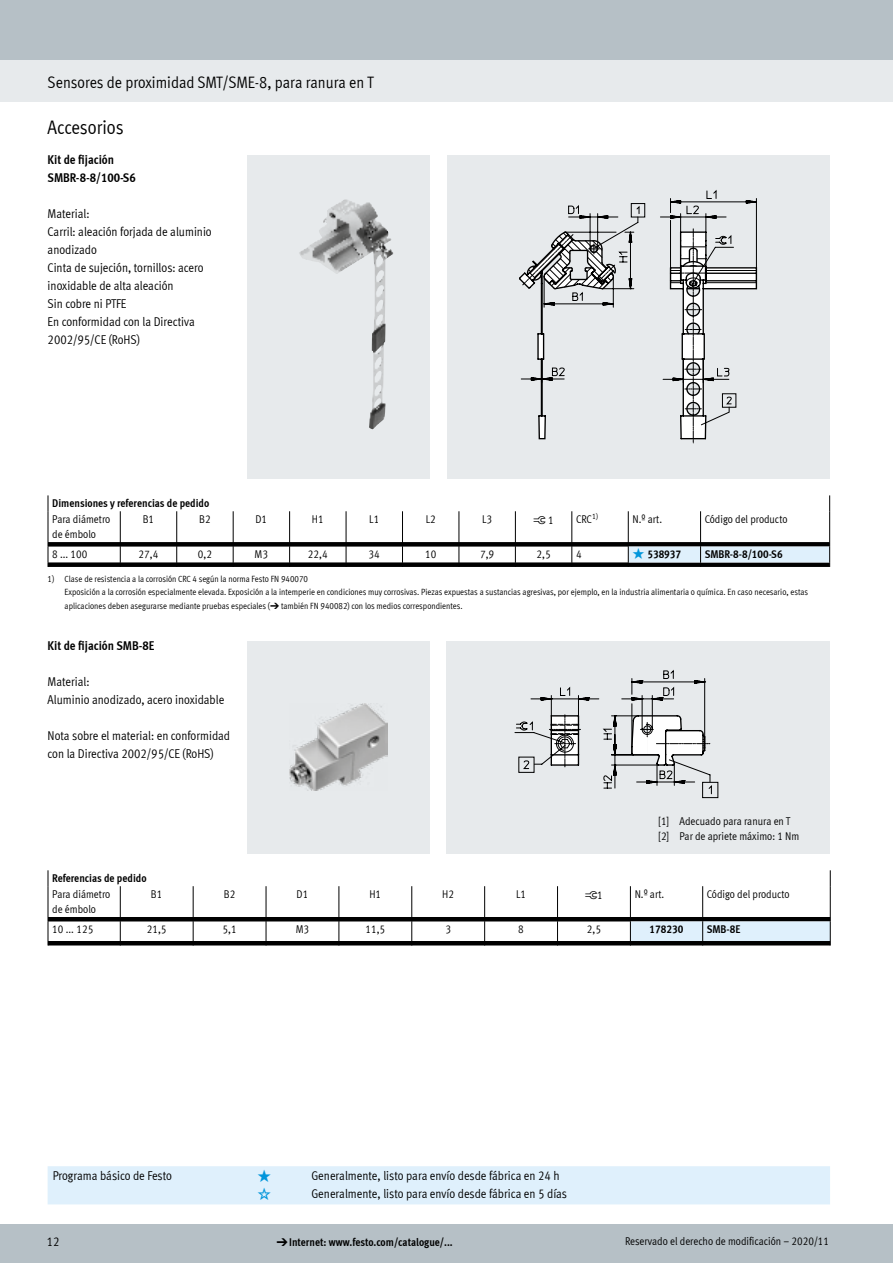
<style>
.page{position:relative;width:893px;height:1263px;background:#fff}
.page>*{position:absolute;margin:0;border:0;box-sizing:border-box;transform-origin:0 0}
.FES_title_section{font:19.5px "Meta Cond LF";color:#000}
.FES_title_family{font:16.5px "Meta Cond LF";color:#000}
.FES_regular{font:12.75px/18px "Meta Cond LF";color:#000}
.FES_head_accessories{font:700 12.75px/18px "Meta Cond LF";color:#000}
.t1{font:12.75px "Meto Pict 182";color:#0095db}
.FES_tab_head_2{font:11.25px/15px "Meta Cond LF";color:#000}
.FES_tab_head_1{font:700 11.25px "Meta Cond LF";color:#000}
.FES_type_code_head{font:11.25px "Meta Cond LF";color:#000}
.FES_tab_regular_cent{font:11.25px "Meta Cond LF";color:#000}
.FES_tab_head_2_centr{font:11.25px "Meta Cond LF";color:#000}
.FES_type_code{font:700 11.25px "Meta Cond LF";color:#000}
.FES_tab_regular{font:11.25px "Meta Cond LF";color:#000}
.FES_type_code_in{font:700 11.25px "Meta Cond LF";color:#000}
.FES_tab_head_2_centr-2{font:11.25px "Meto Pict 182";color:#000}
.FES_regular-2{font:9px/13.5px "Meta Cond LF";color:#000}
.FES_tab_footnote{font:9px "Meta Cond LF";color:#000}
.s1{font-family:"Meta Cond LF"}
.s2{font-family:"Meto Pict 182";font-weight:400;color:#0095db}
.s3{font-family:"Meto Pict 182"}
.s4{font-family:"Meto Pict 182";font-weight:400}
</style>
<div class="page">
<div style="left:0;top:1225px;width:893px;height:38px;background:#b6c0c6"></div>
<div style="left:0;top:60px;width:893px;height:42px;background:#e7eaec"></div>
<div style="left:0;top:0;width:893px;height:60px;background:#b6c0c6"></div>
<div style="left:247px;top:155px;width:183px;height:323px;background:#e7eaec"></div>
<img style="left:299px;top:199px;width:95px;height:230px">
<div style="left:447px;top:155px;width:382px;height:323px;background:#e7eaec"></div>
<svg style="left:519px;top:269px;width:211px;height:175px"></svg>
<svg style="left:528px;top:190px;width:229px;height:218px"></svg>
<svg style="left:48px;top:495px;width:1px;height:16px"></svg>
<svg style="left:829px;top:495px;width:1px;height:16px"></svg>
<hr style="left:48px;top:511px;width:1px;height:31px;background:#000">
<hr style="left:120px;top:511px;width:1px;height:31px;background:#000">
<hr style="left:176px;top:511px;width:1px;height:31px;background:#000">
<hr style="left:233px;top:511px;width:1px;height:31px;background:#000">
<hr style="left:289px;top:511px;width:1px;height:31px;background:#000">
<hr style="left:346px;top:511px;width:1px;height:31px;background:#000">
<hr style="left:402px;top:511px;width:1px;height:31px;background:#000">
<hr style="left:459px;top:511px;width:1px;height:31px;background:#000">
<hr style="left:515px;top:511px;width:1px;height:31px;background:#000">
<hr style="left:571px;top:511px;width:1px;height:31px;background:#000">
<hr style="left:628px;top:511px;width:1px;height:31px;background:#000">
<hr style="left:700px;top:511px;width:1px;height:31px;background:#000">
<hr style="left:829px;top:511px;width:1px;height:31px;background:#000">
<svg style="left:48px;top:542px;width:782px;height:25px"></svg>
<div style="left:247px;top:641px;width:183px;height:212px;background:#e7eaec"></div>
<img style="left:289px;top:703px;width:99px;height:88px">
<div style="left:447px;top:641px;width:383px;height:212px;background:#e7eaec"></div>
<svg style="left:514px;top:669px;width:205px;height:129px"></svg>
<svg style="left:48px;top:870px;width:1px;height:16px"></svg>
<svg style="left:830px;top:870px;width:1px;height:16px"></svg>
<hr style="left:48px;top:886px;width:1px;height:31px;background:#000">
<hr style="left:120px;top:886px;width:1px;height:31px;background:#000">
<hr style="left:193px;top:886px;width:1px;height:31px;background:#000">
<hr style="left:266px;top:886px;width:1px;height:31px;background:#000">
<hr style="left:339px;top:886px;width:1px;height:31px;background:#000">
<hr style="left:411px;top:886px;width:1px;height:31px;background:#000">
<hr style="left:484px;top:886px;width:1px;height:31px;background:#000">
<hr style="left:557px;top:886px;width:1px;height:31px;background:#000">
<hr style="left:630px;top:886px;width:1px;height:31px;background:#000">
<hr style="left:702px;top:886px;width:1px;height:31px;background:#000">
<hr style="left:830px;top:886px;width:1px;height:31px;background:#000">
<svg style="left:48px;top:917px;width:783px;height:28px"></svg>
<div style="left:48px;top:1166px;width:782px;height:38px;background:#dff0fc"></div>
<p class="FES_title_family" style="left:48px;top:72px;width:328px">Sensores de proximidad SMT/SME-8, para ranura en T</p>
<p class="FES_title_section" style="left:48px;top:116px;width:78px">Accesorios</p>
<p class="FES_head_accessories" style="left:48px;top:150px;width:90px">Kit de fijación<br>SMBR-8-8/100-S6</p>
<p class="FES_regular" style="left:48px;top:204px;width:43px">Material:</p>
<p class="FES_regular" style="left:48px;top:222px;width:166px">Carril: aleación forjada de aluminio anodizado</p>
<p class="FES_regular" style="left:48px;top:258px;width:157px">Cinta de sujeción, tornillos: acero inoxidable de alta aleación</p>
<p class="FES_regular" style="left:48px;top:294px;width:80px">Sin cobre ni PTFE</p>
<p class="FES_regular" style="left:48px;top:312px;width:149px">En conformidad con la Directiva<br>2002/95/CE (RoHS)</p>
<p class="FES_tab_head_1" style="left:52px;top:496px;width:159px">Dimensiones y referencias de pedido</p>
<p class="FES_tab_head_2" style="left:52px;top:511px;width:60px">Para diámetro de émbolo</p>
<p class="FES_tab_head_2_centr" style="left:143px;top:512px;width:13px">B1</p>
<p class="FES_tab_head_2_centr" style="left:199px;top:512px;width:13px">B2</p>
<p class="FES_tab_head_2_centr" style="left:256px;top:512px;width:13px">D1</p>
<p class="FES_tab_head_2_centr" style="left:312px;top:512px;width:13px">H1</p>
<p class="FES_tab_head_2_centr" style="left:369px;top:512px;width:12px">L1</p>
<p class="FES_tab_head_2_centr" style="left:426px;top:512px;width:12px">L2</p>
<p class="FES_tab_head_2_centr" style="left:482px;top:512px;width:12px">L3</p>
<p class="FES_tab_head_2_centr-2" style="left:533px;top:513px;width:22px">ß <span class="s1">1</span></p>
<p class="FES_tab_head_2" style="left:576px;top:511px;width:23px">CRC<sup>1)</sup></p>
<p class="FES_type_code_head" style="left:632px;top:512px;width:31px">N.º art.</p>
<p class="FES_type_code_head" style="left:705px;top:512px;width:84px">Código del producto</p>
<p class="FES_tab_regular" style="left:52px;top:547px;width:37px">8 ... 100</p>
<p class="FES_tab_regular_cent" style="left:139px;top:547px;width:21px">27,4</p>
<p class="FES_tab_regular_cent" style="left:198px;top:547px;width:16px">0,2</p>
<p class="FES_tab_regular_cent" style="left:255px;top:547px;width:15px">M3</p>
<p class="FES_tab_regular_cent" style="left:308px;top:547px;width:21px">22,4</p>
<p class="FES_tab_regular_cent" style="left:369px;top:547px;width:13px">34</p>
<p class="FES_tab_regular_cent" style="left:425px;top:547px;width:13px">10</p>
<p class="FES_tab_regular_cent" style="left:480px;top:547px;width:16px">7,9</p>
<p class="FES_tab_regular_cent" style="left:537px;top:547px;width:16px">2,5</p>
<p class="FES_tab_regular" style="left:576px;top:547px;width:7px">4</p>
<p class="FES_tab_head_1" style="left:632px;top:547px;width:50px"><span class="s2">q</span>538937</p>
<p class="FES_type_code" style="left:705px;top:547px;width:79px">SMBR-8-8/100-S6</p>
<p class="FES_tab_footnote" style="left:48px;top:573px;width:8px">1)</p>
<p class="FES_regular-2" style="left:65px;top:571px;width:745px">Clase de resistencia a la corrosión CRC 4 según la norma Festo FN 940070<br>Exposición a la corrosión especialmente elevada. Exposición a la intemperie en condiciones muy corrosivas. Piezas expuestas a sustancias agresivas, por ejemplo, en la industria alimentaria o química. En caso necesario, estas aplicaciones deben asegurarse mediante pruebas especiales (<span class="s3">d</span> también FN 940082) con los medios correspondientes.</p>
<p class="FES_head_accessories" style="left:48px;top:636px;width:108px">Kit de fijación SMB-8E</p>
<p class="FES_regular" style="left:48px;top:672px;width:43px">Material:</p>
<p class="FES_regular" style="left:48px;top:690px;width:178px">Aluminio anodizado, acero inoxidable</p>
<p class="FES_regular" style="left:48px;top:726px;width:184px">Nota sobre el material: en conformidad con la Directiva 2002/95/CE (RoHS)</p>
<p class="FES_tab_head_2" style="left:658px;top:814px;width:134px">[1] Adecuado para ranura en T</p>
<p class="FES_tab_head_2" style="left:658px;top:829px;width:143px">[2] Par de apriete máximo: 1 Nm</p>
<p class="FES_tab_head_1" style="left:52px;top:871px;width:96px">Referencias de pedido</p>
<p class="FES_tab_head_2" style="left:52px;top:886px;width:60px">Para diámetro de émbolo</p>
<p class="FES_tab_head_2_centr" style="left:151px;top:887px;width:13px">B1</p>
<p class="FES_tab_head_2_centr" style="left:224px;top:887px;width:13px">B2</p>
<p class="FES_tab_head_2_centr" style="left:297px;top:887px;width:13px">D1</p>
<p class="FES_tab_head_2_centr" style="left:369px;top:887px;width:13px">H1</p>
<p class="FES_tab_head_2_centr" style="left:442px;top:887px;width:13px">H2</p>
<p class="FES_tab_head_2_centr" style="left:516px;top:887px;width:12px">L1</p>
<p class="FES_tab_head_2_centr-2" style="left:585px;top:888px;width:19px">ß<span class="s1">1</span></p>
<p class="FES_type_code_head" style="left:635px;top:887px;width:31px">N.º art.</p>
<p class="FES_type_code_head" style="left:707px;top:887px;width:84px">Código del producto</p>
<p class="FES_tab_regular" style="left:52px;top:922px;width:43px">10 ... 125</p>
<p class="FES_tab_regular_cent" style="left:147px;top:922px;width:21px">21,5</p>
<p class="FES_tab_regular_cent" style="left:223px;top:922px;width:16px">5,1</p>
<p class="FES_tab_regular_cent" style="left:296px;top:922px;width:15px">M3</p>
<p class="FES_tab_regular_cent" style="left:365px;top:922px;width:21px">11,5</p>
<p class="FES_tab_regular_cent" style="left:445px;top:922px;width:7px">3</p>
<p class="FES_tab_regular_cent" style="left:518px;top:922px;width:7px">8</p>
<p class="FES_tab_regular_cent" style="left:587px;top:922px;width:16px">2,5</p>
<p class="FES_type_code_in" style="left:649px;top:921px;width:35px">178230</p>
<p class="FES_type_code" style="left:707px;top:921px;width:35px">SMB-8E</p>
<p class="FES_regular" style="left:53px;top:1166px;width:121px">Programa básico de Festo</p>
<p class="t1" style="left:257px;top:1168px;width:17px">q</p>
<p class="FES_regular" style="left:311px;top:1166px;width:250px">Generalmente, listo para envío desde fábrica en 24 h</p>
<p class="t1" style="left:257px;top:1186px;width:17px">w</p>
<p class="FES_regular" style="left:311px;top:1184px;width:257px">Generalmente, listo para envío desde fábrica en 5 días</p>
<p class="FES_regular" style="left:47px;top:1232px;width:14px">12</p>
<p class="FES_tab_head_1" style="left:276px;top:1235px;width:178px"><span class="s4">d</span>Internet: www.festo.com/catalogue/...</p>
<p class="FES_tab_head_2" style="left:625px;top:1233px;width:206px">Reservado el derecho de modificación – 2020/11</p>
</div>
